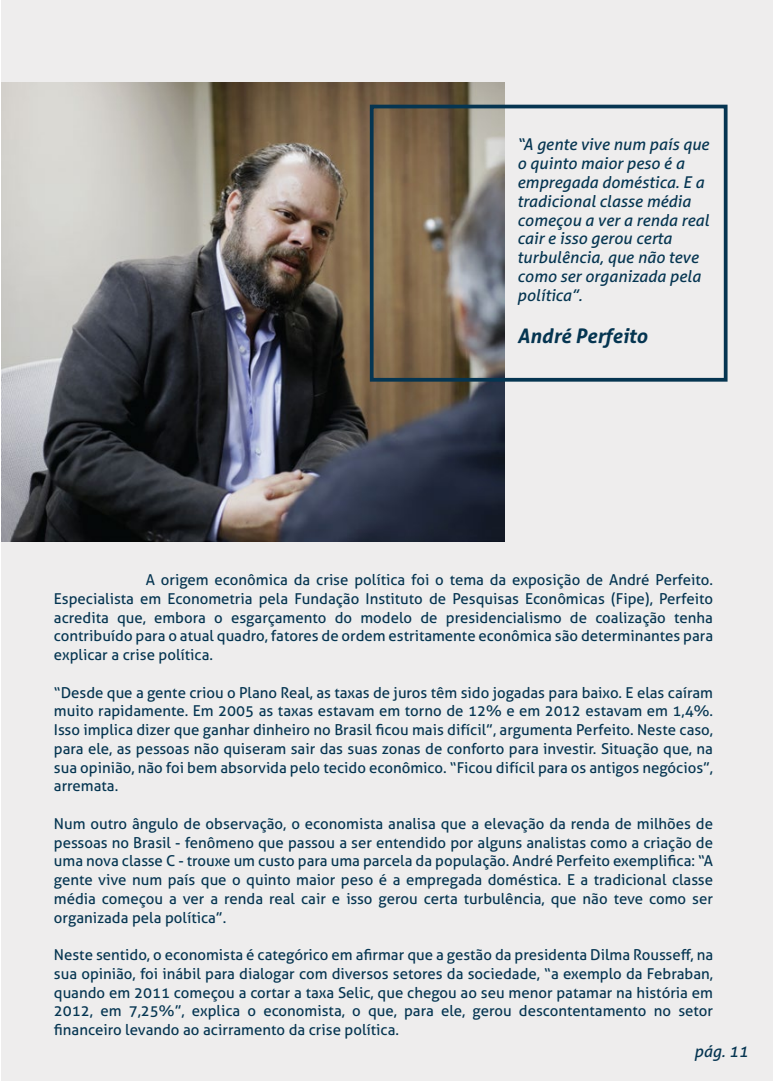
<style>
.page{position:relative;width:773px;height:1081px;background:#fff}
.page>*{position:absolute;margin:0;border:0;box-sizing:border-box;transform-origin:0 0}
.t1{font:italic 700 20px "Aller";color:#053551}
.t2{font:italic 16.25px/18.8px "Aller";color:#053551}
.t3{font:15px/18.8px "Aller";color:#053551;text-align:justify}
</style>
<div class="page">
<div style="left:2px;top:0;width:770px;height:1081px;background:#eeeded"></div>
<img style="left:2px;top:82px;width:502px;height:459px">
<div style="left:370px;top:105px;width:357px;height:277px;border:4px solid #053551"></div>
<p class="t2" style="left:517px;top:135px;width:193px">“A gente vive num país que o quinto maior peso é a empregada doméstica. E a tradicional classe média começou a ver a renda real cair e isso gerou certa turbulência, que não teve como ser organizada pela política”.</p>
<h1 class="t1" style="left:517px;top:324px;width:132px">André Perfeito</h1>
<p class="t3" style="left:54px;top:570px;width:660px;text-indent:92px">A origem econômica da crise política foi o tema da exposição de André Perfeito.<br>Especialista em Econometria pela Fundação Instituto de Pesquisas Econômicas (Fipe), Perfeito acredita que, embora o esgarçamento do modelo de presidencialismo de coalização tenha contribuído para o atual quadro, fatores de ordem estritamente econômica são determinantes para explicar a crise política.</p>
<p class="t3" style="left:54px;top:683px;width:660px">“Desde que a gente criou o Plano Real, as taxas de juros têm sido jogadas para baixo. E elas caíram muito rapidamente. Em 2005 as taxas estavam em torno de 12% e em 2012 estavam em 1,4%.<br>Isso implica dizer que ganhar dinheiro no Brasil ficou mais difícil”, argumenta Perfeito. Neste caso, para ele, as pessoas não quiseram sair das suas zonas de conforto para investir. Situação que, na sua opinião, não foi bem absorvida pelo tecido econômico. “Ficou difícil para os antigos negócios”, arremata.</p>
<p class="t3" style="left:54px;top:814px;width:660px">Num outro ângulo de observação, o economista analisa que a elevação da renda de milhões de pessoas no Brasil - fenômeno que passou a ser entendido por alguns analistas como a criação de uma nova classe C - trouxe um custo para uma parcela da população. André Perfeito exemplifica: “A gente vive num país que o quinto maior peso é a empregada doméstica. E a tradicional classe média começou a ver a renda real cair e isso gerou certa turbulência, que não teve como ser organizada pela política”.</p>
<p class="t3" style="left:54px;top:945px;width:660px">Neste sentido, o economista é categórico em afirmar que a gestão da presidenta Dilma Rousseff, na sua opinião, foi inábil para dialogar com diversos setores da sociedade, “a exemplo da Febraban, quando em 2011 começou a cortar a taxa Selic, que chegou ao seu menor patamar na história em 2012, em 7,25%”, explica o economista, o que, para ele, gerou descontentamento no setor financeiro levando ao acirramento da crise política.</p>
<p class="t2" style="left:694px;top:1042px;width:56px">pág. 11</p>
</div>
